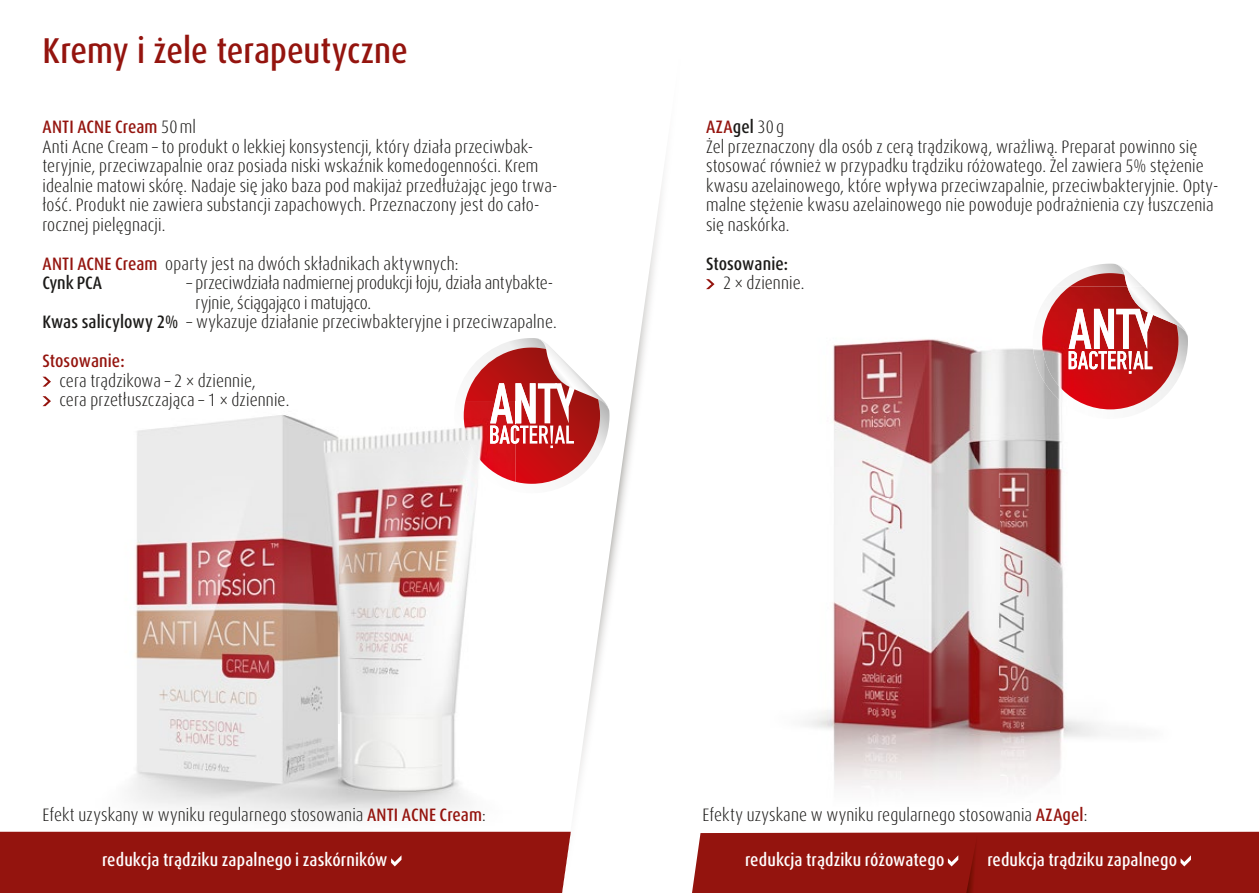
<style>
.page{position:relative;width:1259px;height:893px;background:#fff}
.page>*{position:absolute;margin:0;border:0;box-sizing:border-box;transform-origin:0 0}
.t1{font:500 condensed 36px "Dax Pro";color:#94140e}
.t2{font:300 condensed 18px/19.5px "Dax Pro";letter-spacing:.01em;color:#1b1a18}
.t3{font:500 condensed 18px "Dax Pro";letter-spacing:.005em;color:#fff}
.t4{font:300 condensed 18px "Dax Pro";letter-spacing:-.01em;color:#1b1a18}
.t5{font:500 condensed 18px "Dax Pro";letter-spacing:.005em;color:#1b1a18}
.t6{font:500 condensed 18px "Dax Pro";letter-spacing:.005em;color:#94140e}
.s1{font-weight:500;color:#94140e}
.s2{font-weight:500}
</style>
<div class="page">
<img style="left:74px;top:415px;width:442px;height:417px">
<img style="left:454px;top:410px;width:62px;height:82px">
<svg style="left:465px;top:338px;width:97px;height:146px"></svg>
<img style="left:490px;top:425px;width:26px;height:19px">
<svg style="left:562px;top:179px;width:101px;height:653px"></svg>
<div style="left:0;top:832px;width:571px;height:61px;background:#94140e"></div>
<svg style="left:1057px;top:264px;width:86px;height:23px"></svg>
<img style="left:706px;top:289px;width:395px;height:499px">
<img style="left:1032px;top:289px;width:156px;height:130px">
<img style="left:1042px;top:287px;width:136px;height:122px">
<img style="left:1068px;top:309px;width:23px;height:40px">
<img style="left:1094px;top:309px;width:20px;height:40px">
<img style="left:1116px;top:309px;width:17px;height:40px">
<img style="left:1133px;top:337px;width:20px;height:12px">
<img style="left:1068px;top:351px;width:58px;height:18px">
<img style="left:1128px;top:351px;width:3px;height:23px">
<img style="left:1133px;top:351px;width:19px;height:18px">
<img style="left:1127px;top:287px;width:60px;height:50px">
<svg style="left:706px;top:279px;width:8px;height:10px"></svg>
<svg style="left:43px;top:377px;width:8px;height:10px"></svg>
<svg style="left:43px;top:396px;width:8px;height:10px"></svg>
<div style="left:692px;top:832px;width:567px;height:61px;background:#94140e"></div>
<h1 class="t1" style="left:43px;top:28px;width:367px">Kremy i żele terapeutyczne</h1>
<p class="t2" style="left:43px;top:117px;width:516px"><span class="s1">ANTI ACNE Cream</span> 50 ml<br>Anti Acne Cream – to produkt o lekkiej konsystencji, który działa przeciwbak&shy;teryjnie, przeciwzapalnie oraz posiada niski wskaźnik komedogenności. Krem idealnie matowi skórę. Nadaje się jako baza pod makijaż przedłużając jego trwa&shy;łość. Produkt nie zawiera substancji zapachowych. Przeznaczony jest do cało&shy;rocznej pielęgnacji.</p>
<p class="t2" style="left:43px;top:254px;width:417px"><span class="s1">ANTI ACNE Cream</span> oparty jest na dwóch składnikach aktywnych:<br><span class="s2">Cynk PCA</span></p>
<p class="t2" style="left:187px;top:273px;width:368px">– przeciwdziała nadmiernej produkcji łoju, działa antybakte-</p>
<p class="t4" style="left:195px;top:291px;width:177px">ryjnie, ściągająco i matująco.</p>
<p class="t2" style="left:43px;top:312px;width:516px"><span class="s2">Kwas salicylowy 2%</span> – wykazuje działanie przeciwbakteryjne i przeciwzapalne.</p>
<p class="t6" style="left:43px;top:349px;width:84px">Stosowanie:</p>
<p class="t2" style="left:60px;top:371px;width:231px">cera trądzikowa – 2 × dziennie,<br>cera przetłuszczająca – 1 × dziennie.</p>
<p class="t2" style="left:706px;top:117px;width:514px"><span class="s1">AZA</span><span class="s2">gel</span> 30 g<br>Żel przeznaczony dla osób z cerą trądzikową, wrażliwą. Preparat powinno się stosować również w przypadku trądziku różowatego. Żel zawiera 5% stężenie kwasu azelainowego, które wpływa przeciwzapalnie, przeciwbakteryjnie. Opty&shy;malne stężenie kwasu azelainowego nie powoduje podrażnienia czy łuszczenia się naskórka.</p>
<p class="t5" style="left:706px;top:252px;width:84px">Stosowanie:</p>
<p class="t2" style="left:723px;top:273px;width:83px">2 × dziennie.</p>
<p class="t2" style="left:43px;top:805px;width:445px">Efekt uzyskany w wyniku regularnego stosowania <span class="s1">ANTI ACNE Cream</span>:</p>
<p class="t3" style="left:102px;top:849px;width:287px">redukcja trądziku zapalnego i zaskórników</p>
<p class="t2" style="left:702px;top:805px;width:386px">Efekty uzyskane w wyniku regularnego stosowania <span class="s1">AZAgel</span>:</p>
<p class="t3" style="left:745px;top:849px;width:201px">redukcja trądziku różowatego</p>
<p class="t3" style="left:987px;top:849px;width:191px">redukcja trądziku zapalnego</p>
</div>
